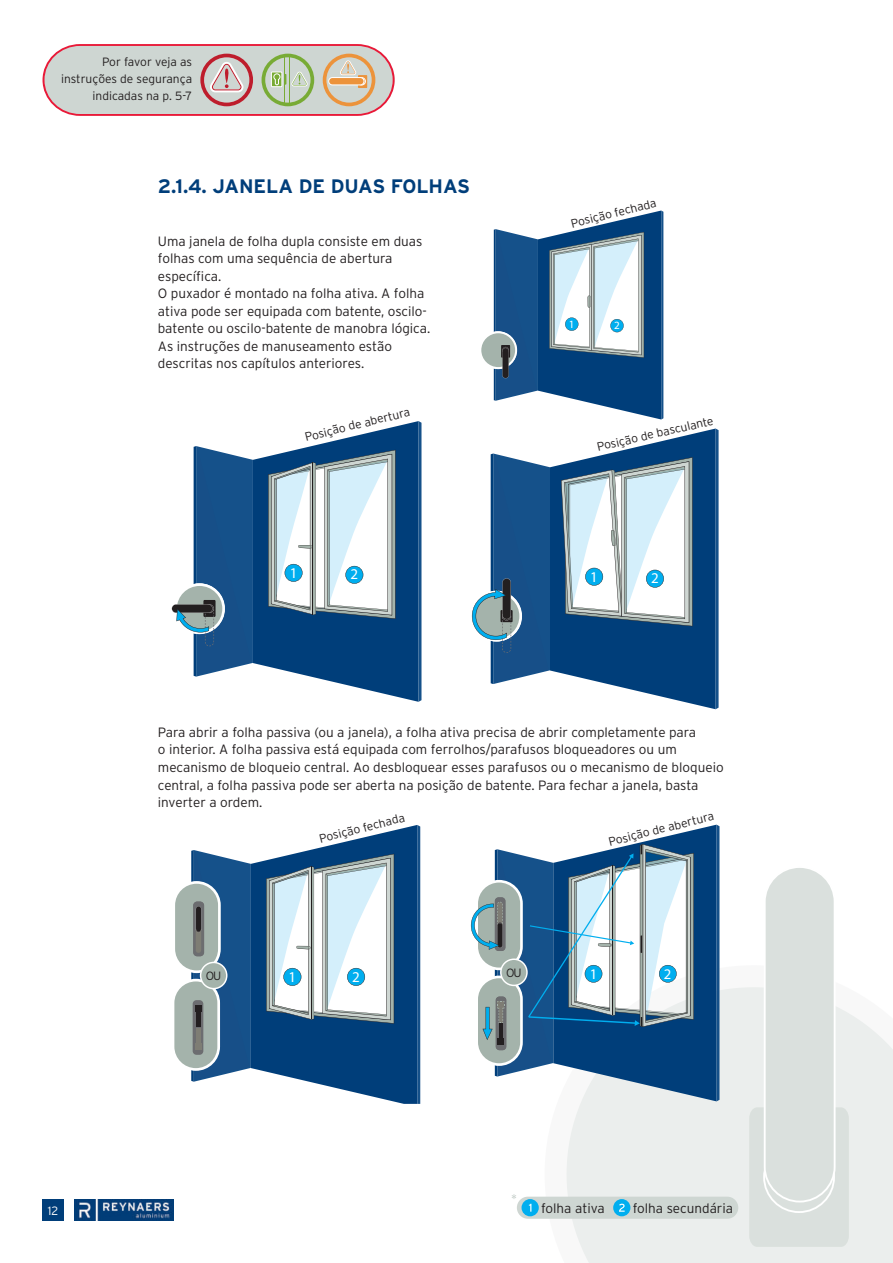
<style>
.page{position:relative;width:893px;height:1263px;background:#fff}
.page>*{position:absolute;margin:0;border:0;box-sizing:border-box;transform-origin:0 0}
.t1{font:700 19.5px "Interstate Rey";color:#003e7a}
.t2{font:15px "Myriad Pro";color:#fff}
.t3{font:14.7px "Myriad Pro";color:#fff}
.t4{font:300 13.5px/17.5px "Interstate Rey";color:#231f20}
.t5{font:300 12px/17.2px "Interstate Rey";color:#231f20;text-align:right}
.t6{font:300 12px "Interstate Rey";color:#fff}
.t7{font:11.1px "Myriad Pro";color:#fff}
</style>
<div class="page">
<div style="left:43px;top:1199px;width:21px;height:21px;background:#003e7a"></div>
<svg style="left:545px;top:965px;width:348px;height:298px;fill:#ebeeed"></svg>
<svg style="left:749px;top:868px;width:100px;height:379px"></svg>
<img style="left:74px;top:1199px;width:99px;height:21px">
<svg style="left:253px;top:421px;width:166px;height:281px;fill:#003e7a"></svg>
<svg style="left:419px;top:421px;width:2px;height:281px"></svg>
<svg style="left:264px;top:450px;width:149px;height:169px"></svg>
<svg style="left:172px;top:446px;width:81px;height:231px"></svg>
<svg style="left:251px;top:825px;width:166px;height:279px;fill:#003e7a"></svg>
<svg style="left:417px;top:825px;width:3px;height:279px"></svg>
<svg style="left:262px;top:854px;width:149px;height:170px"></svg>
<svg style="left:174px;top:850px;width:77px;height:232px"></svg>
<svg style="left:550px;top:428px;width:166px;height:281px;fill:#003e7a"></svg>
<svg style="left:716px;top:428px;width:3px;height:281px"></svg>
<svg style="left:561px;top:457px;width:149px;height:169px"></svg>
<svg style="left:471px;top:453px;width:79px;height:231px"></svg>
<svg style="left:481px;top:211px;width:182px;height:208px"></svg>
<svg style="left:553px;top:825px;width:164px;height:276px"></svg>
<svg style="left:717px;top:825px;width:2px;height:276px"></svg>
<svg style="left:471px;top:844px;width:240px;height:232px"></svg>
<svg style="left:500px;top:958px;width:28px;height:28px"></svg>
<div style="left:502px;top:960px;width:24px;height:25px;background:#a4b3ab;border-radius:50%"></div>
<svg style="left:200px;top:962px;width:27px;height:27px"></svg>
<div style="left:201px;top:963px;width:25px;height:25px;background:#a4b3ab;border-radius:50%"></div>
<div style="left:517px;top:1197px;width:221px;height:22px;background:#ced6d2;border-radius:11px"></div>
<div style="left:613px;top:1199px;width:17px;height:17px;background:#00aeef;border-radius:50%"></div>
<svg style="left:619px;top:1204px;width:6px;height:8px"></svg>
<svg style="left:521px;top:1199px;width:18px;height:17px"></svg>
<svg style="left:512px;top:1194px;width:4px;height:5px"></svg>
<svg style="left:43px;top:44px;width:352px;height:72px;background:#d0c5bd"></svg>
<p class="t5" style="left:61px;top:53px;width:133px">Por favor veja as instruções de segurança indicadas na p. 5-7</p>
<h1 class="t1" style="left:158px;top:174px;width:314px">2.1.4. JANELA DE DUAS FOLHAS</h1>
<p class="t4" style="left:158px;top:232px;width:274px">Uma janela de folha dupla consiste em duas folhas com uma sequência de abertura específica.<br>O puxador é montado na folha ativa. A folha ativa pode ser equipada com batente, oscilo&shy;batente ou oscilo-batente de manobra lógica.<br>As instruções de manuseamento estão descritas nos capítulos anteriores.</p>
<p class="t5" style="left:303px;top:429px;width:109px;rotate:-14deg">Posição de abertura</p>
<p class="t2" style="left:290px;top:564px;width:9px">1</p>
<p class="t2" style="left:350px;top:565px;width:9px">2</p>
<p class="t5" style="left:569px;top:215px;width:89px;rotate:-14deg">Posição fechada</p>
<p class="t7" style="left:569px;top:317px;width:7px">1</p>
<p class="t7" style="left:614px;top:318px;width:7px">2</p>
<p class="t5" style="left:595px;top:438px;width:121px;rotate:-13deg">Posição de basculante</p>
<p class="t2" style="left:590px;top:568px;width:9px">1</p>
<p class="t2" style="left:651px;top:569px;width:9px">2</p>
<p class="t4" style="left:158px;top:723px;width:567px">Para abrir a folha passiva (ou a janela), a folha ativa precisa de abrir completamente para<br>o interior. A folha passiva está equipada com ferrolhos/parafusos bloqueadores ou um mecanismo de bloqueio central. Ao desbloquear esses parafusos ou o mecanismo de bloqueio central, a folha passiva pode ser aberta na posição de batente. Para fechar a janela, basta inverter a ordem.</p>
<p class="t5" style="left:317px;top:830px;width:89px;rotate:-14deg">Posição fechada</p>
<p class="t5" style="left:607px;top:833px;width:109px;rotate:-14deg">Posição de abertura</p>
<p class="t6" style="left:48px;top:1203px;width:12px">12</p>
<p class="t5" style="left:206px;top:967px;width:17px">OU</p>
<p class="t5" style="left:506px;top:964px;width:17px">OU</p>
<p class="t3" style="left:590px;top:965px;width:9px">1</p>
<p class="t3" style="left:664px;top:965px;width:9px">2</p>
<p class="t2" style="left:288px;top:968px;width:9px">1</p>
<p class="t2" style="left:352px;top:968px;width:9px">2</p>
<p class="t4" style="left:541px;top:1199px;width:65px">folha ativa</p>
<p class="t4" style="left:633px;top:1199px;width:102px">folha secundária</p>
</div>
